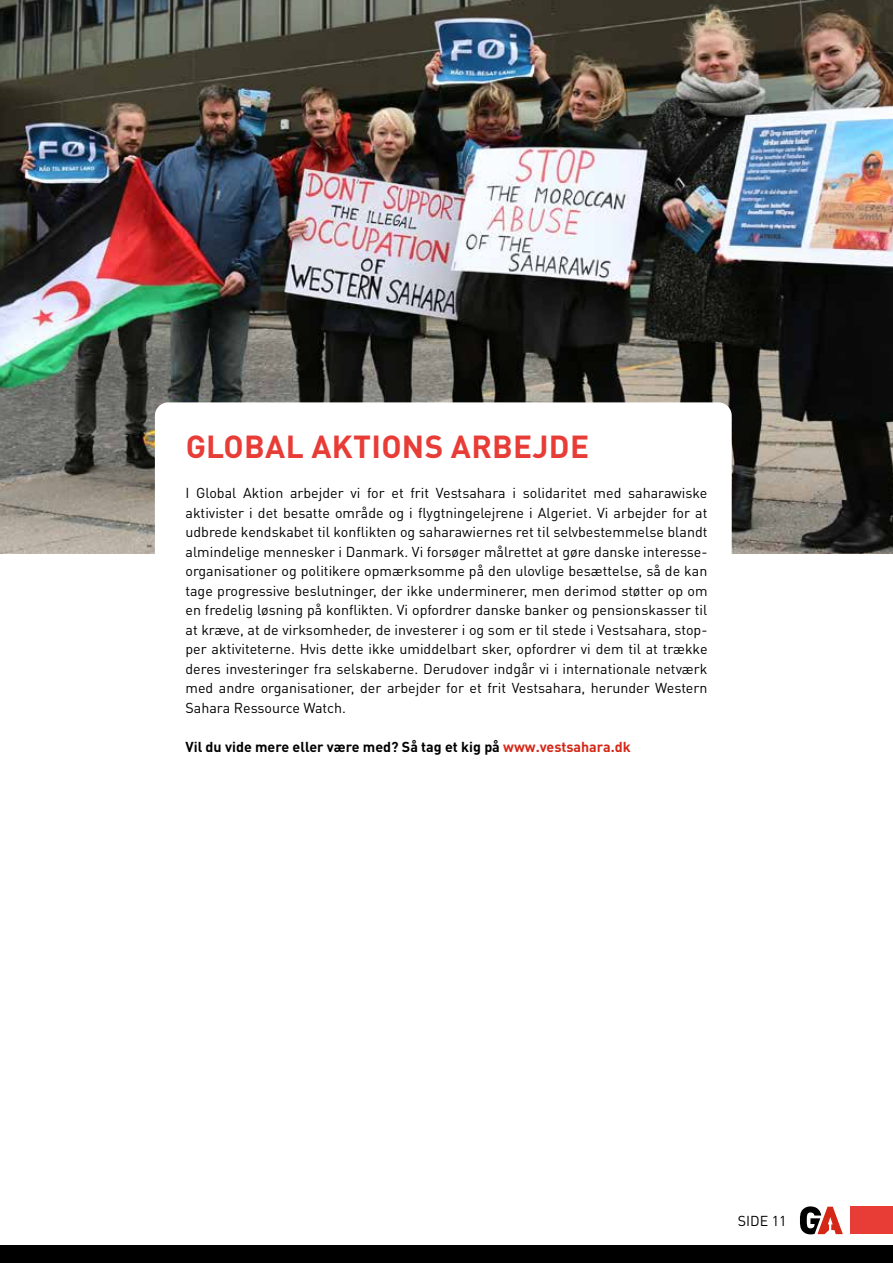
<style>
.page{position:relative;width:893px;height:1263px;background:#fff}
.page>*{position:absolute;margin:0;border:0;box-sizing:border-box;transform-origin:0 0}
.t1{font:700 31.5px "DIN Pro";letter-spacing:.01em;color:#e83c37}
.t2{font:14.25px/19.5px "DIN Pro";color:#000;text-align:justify}
.t3{font:700 14.25px "DIN Pro";color:#000}
.s1{color:#d52717}
</style>
<div class="page">
<svg style="left:800px;top:1206px;width:43px;height:28px"></svg>
<div style="left:0;top:1245px;width:893px;height:18px;background:#000"></div>
<div style="left:850px;top:1206px;width:43px;height:28px;background:#e83c37"></div>
<img style="left:0;top:0;width:893px;height:553px">
<div style="left:155px;top:402px;width:577px;height:485px;background:#fff;border-radius:13px"></div>
<h1 class="t1" style="left:186px;top:425px;width:405px">GLOBAL AKTIONS ARBEJDE</h1>
<p class="t2" style="left:185px;top:483px;width:523px">I Global Aktion arbejder vi for et frit Vestsahara i solidaritet med saharawiske aktivister i det besatte område og i flygtningelejrene i Algeriet. Vi arbejder for at udbrede kendskabet til konflikten og saharawiernes ret til selvbestemmelse blandt almindelige mennesker i Danmark. Vi forsøger målrettet at gøre danske interesse&shy;organisationer og politikere opmærksomme på den ulovlige besættelse, så de kan tage progressive beslutninger, der ikke underminerer, men derimod støtter op om en fredelig løsning på konflikten. Vi opfordrer danske banker og pensionskasser til at kræve, at de virksomheder, de investerer i og som er til stede i Vestsahara, stop&shy;per aktiviteterne. Hvis dette ikke umiddelbart sker, opfordrer vi dem til at trække deres investeringer fra selskaberne. Derudover indgår vi i internationale netværk med andre organisationer, der arbejder for et frit Vestsahara, herunder Western Sahara Ressource Watch.</p>
<p class="t3" style="left:185px;top:737px;width:447px">Vil du vide mere eller være med? Så tag et kig på <span class="s1">www.vestsahara.dk</span></p>
<p class="t2" style="left:738px;top:1210px;width:50px">SIDE 11</p>
</div>
